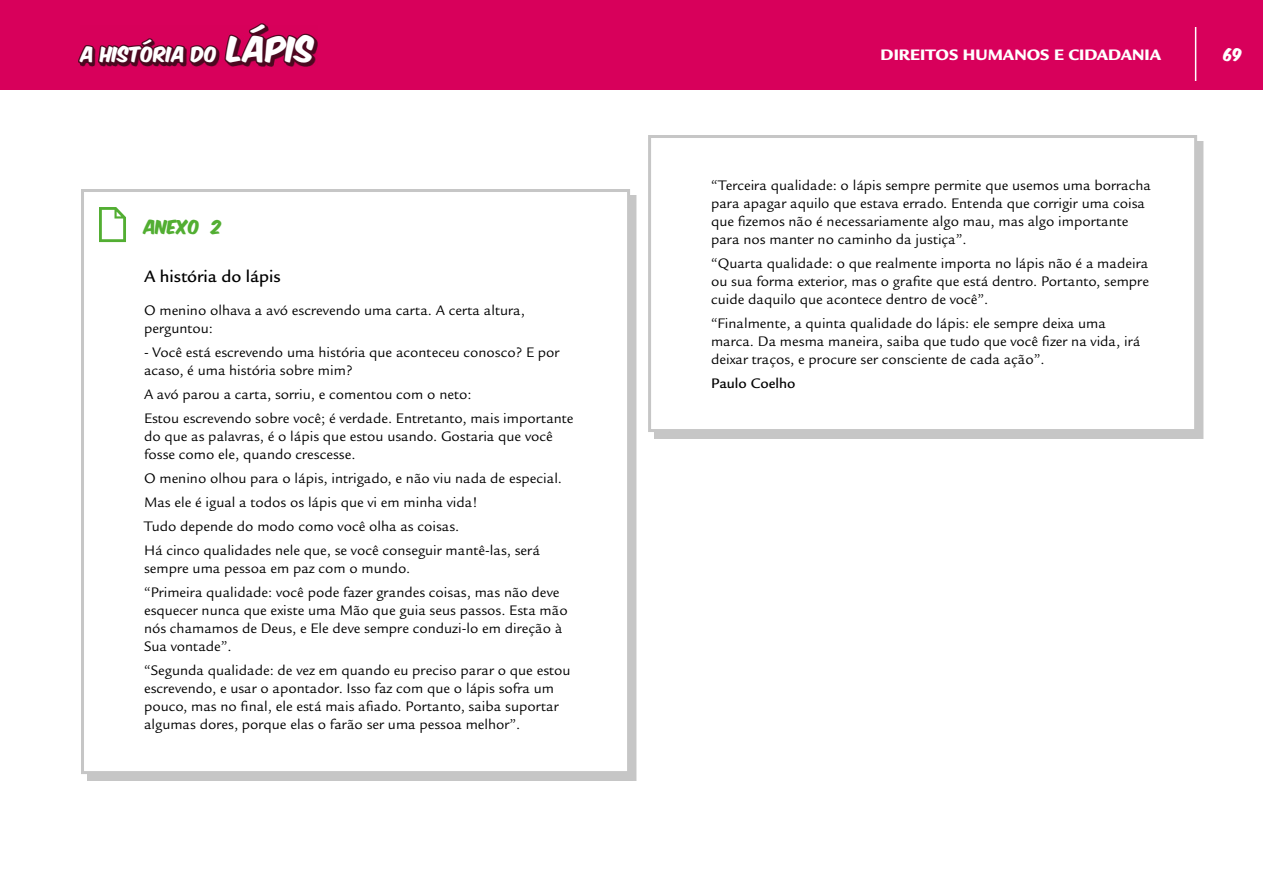
<style>
.page{position:relative;width:1263px;height:893px;background:#fff}
.page>*{position:absolute;margin:0;border:0;box-sizing:border-box;transform-origin:0 0}
.t1{font:500 18px "Legacy Sans Std";color:#000}
.t2{font:18px "Komika Axis";color:#fff}
.t3{font:900 16.5px "Legacy Sans Std";color:#fff}
.t4{font:16.5px "Komika Axis";color:#52ae32}
.t5{font:15px/18px "Legacy Sans Std";color:#000}
.t6{font:500 15px "Legacy Sans Std";color:#000}
.t7{font:15px "Komika Axis";color:#fff}
.s1{font-size:30px}
</style>
<div class="page">
<div style="left:0;top:0;width:1263px;height:90px;background:#d8005b"></div>
<div style="left:654px;top:141px;width:549px;height:297px;background:#c6c6c6"></div>
<div style="left:648px;top:135px;width:549px;height:297px;background:#fff;border:3px solid #c6c6c6"></div>
<div style="left:87px;top:195px;width:549px;height:585px;background:#c6c6c6"></div>
<div style="left:82px;top:190px;width:546px;height:582px;background:#fff"></div>
<svg style="left:99px;top:207px;width:27px;height:35px"></svg>
<div style="left:81px;top:189px;width:549px;height:585px;border:3px solid #c6c6c6"></div>
<hr style="left:1195px;top:27px;width:1px;height:54px;background:#fff">
<svg style="left:78px;top:23px;width:240px;height:44px"></svg>
<p class="t2" style="left:81px;top:46px;width:235px">A HISTÓRIA DO <span class="s1">LÁPIS</span></p>
<p class="t4" style="left:144px;top:219px;width:79px">ANEXO 2</p>
<p class="t1" style="left:144px;top:266px;width:138px">A história do lápis</p>
<p class="t5" style="left:144px;top:301px;width:382px">O menino olhava a avó escrevendo uma carta. A certa altura, perguntou:</p>
<p class="t5" style="left:144px;top:343px;width:417px">- Você está escrevendo uma história que aconteceu conosco? E por acaso, é uma história sobre mim?</p>
<p class="t5" style="left:144px;top:382px;width:431px;line-height:24px">A avó parou a carta, sorriu, e comentou com o neto:<br>Estou escrevendo sobre você; é verdade. Entretanto, mais importante</p>
<p class="t5" style="left:144px;top:427px;width:410px">do que as palavras, é o lápis que estou usando. Gostaria que você fosse como ele, quando crescesse.</p>
<p class="t5" style="left:144px;top:466px;width:420px;line-height:24px">O menino olhou para o lápis, intrigado, e não viu nada de especial.<br>Mas ele é igual a todos os lápis que vi em minha vida!<br>Tudo depende do modo como você olha as coisas.<br>Há cinco qualidades nele que, se você conseguir mantê-las, será</p>
<p class="t5" style="left:144px;top:556px;width:417px;line-height:24px">sempre uma pessoa em paz com o mundo.<br>“Primeira qualidade: você pode fazer grandes coisas, mas não deve</p>
<p class="t5" style="left:144px;top:601px;width:425px">esquecer nunca que existe uma Mão que guia seus passos. Esta mão nós chamamos de Deus, e Ele deve sempre conduzi-lo em direção à<br>Sua vontade”.</p>
<p class="t5" style="left:144px;top:661px;width:428px">“Segunda qualidade: de vez em quando eu preciso parar o que estou escrevendo, e usar o apontador. Isso faz com que o lápis sofra um pouco, mas no final, ele está mais afiado. Portanto, saiba suportar algumas dores, porque elas o farão ser uma pessoa melhor”.</p>
<p class="t3" style="left:881px;top:45px;width:282px">DIREITOS HUMANOS E CIDADANIA</p>
<p class="t7" style="left:1224px;top:47px;width:20px">69</p>
<p class="t5" style="left:711px;top:177px;width:441px">“Terceira qualidade: o lápis sempre permite que usemos uma borracha para apagar aquilo que estava errado. Entenda que corrigir uma coisa que fizemos não é necessariamente algo mau, mas algo importante para nos manter no caminho da justiça”.</p>
<p class="t5" style="left:711px;top:255px;width:439px;text-align:justify">“Quarta qualidade: o que realmente importa no lápis não é a madeira ou sua forma exterior, mas o grafite que está dentro. Portanto, sempre cuide daquilo que acontece dentro de você”.</p>
<p class="t5" style="left:711px;top:315px;width:431px">“Finalmente, a quinta qualidade do lápis: ele sempre deixa uma marca. Da mesma maneira, saiba que tudo que você fizer na vida, irá deixar traços, e procure ser consciente de cada ação”.</p>
<p class="t6" style="left:711px;top:375px;width:86px">Paulo Coelho</p>
</div>
